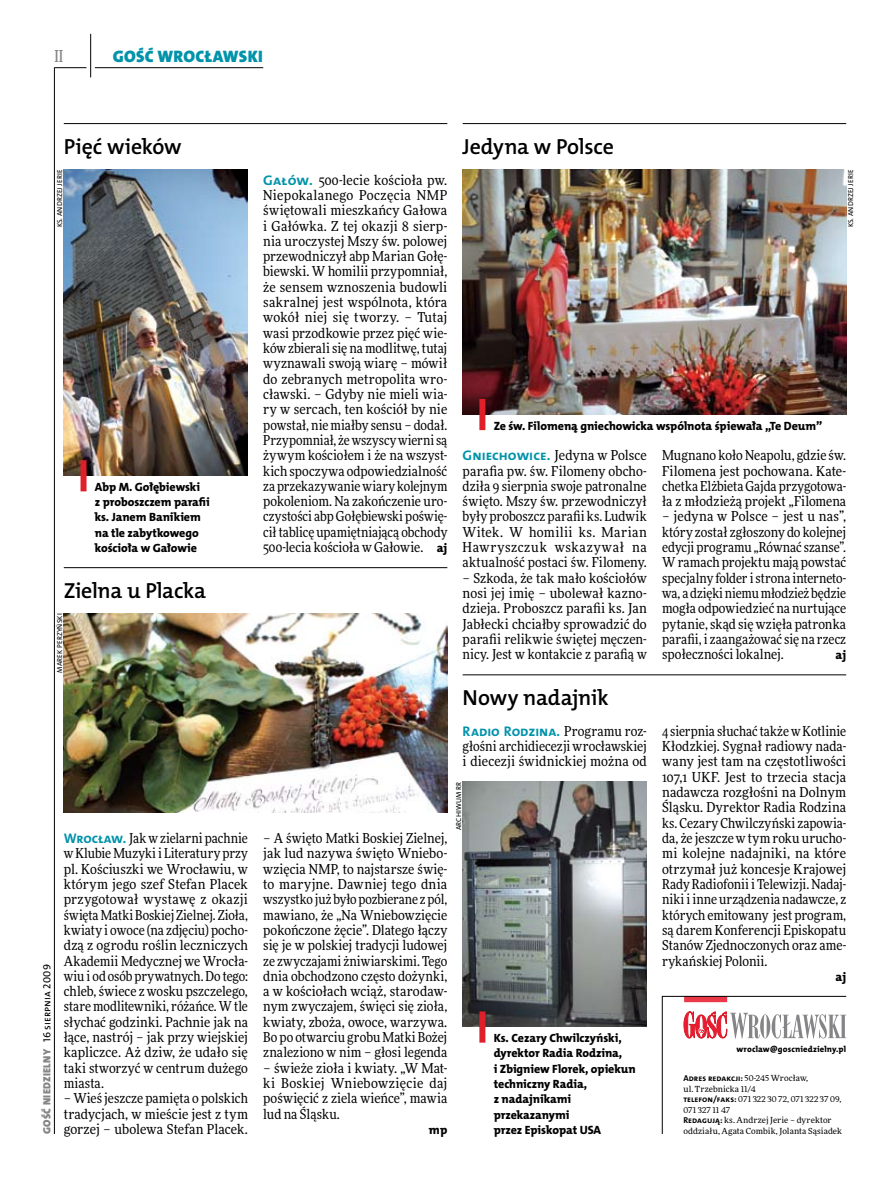
<style>
.page{position:relative;width:893px;height:1191px;background:#fff}
.page>*{position:absolute;margin:0;border:0;box-sizing:border-box;transform-origin:0 0}
.t1{font:21.9px "The Mix HP6 Se Bld";letter-spacing:-.015em;color:#000}
.t2{font:16.65px "The Mix HP9 Blk";letter-spacing:.02em;color:#0093aa}
.t3{font:500 16.5px "Freeday Narrow";color:#858486;scale:.9 1}
.t4{font:13.95px "The Mix HP7 Bld";color:#0093aa}
.t5{font:13.65px/15.3px "Freeday Narrow News";letter-spacing:.005em;color:#000;text-align:justify}
.t6{font:12.3px "The Mix HP8 Ex Bld";color:#000}
.t7{font:12px/15.3px "The Mix HP8 Ex Bld";letter-spacing:-.005em;color:#000}
.t8{font:10.5px "The Mix HP9 Blk";letter-spacing:.025em;color:#858486}
.t9{font:8.55px "The Mix HP7 Bld";letter-spacing:.005em;color:#000}
.t10{font:8.55px "The Mix HP8 Ex Bld";letter-spacing:.03em;color:#000}
.t11{font:8.4px/10.5px "Freeday News";letter-spacing:.01em;color:#000}
.t12{font:7.2px "The Mix HP5 Plain";letter-spacing:.015em;color:#000}
.s1{font-family:"The Mix HP5 Plain";color:#000}
.s2{font-family:"The Mix HP7 Bld";font-size:13.95px;color:#0093aa}
.s3{font-family:"The Mix HP8 Ex Bld";font-size:12.3px}
.s4{font-family:"Freeday Narrow News";font-size:13.65px;color:#000}
.s5{font-family:"Freeday News";font-size:8.4px}
.s6{font-family:"The Mix HP7 Bld";font-size:8.55px}
</style>
<div class="page">
<hr style="left:54px;top:67px;width:1px;height:1067px;background:#000">
<hr style="left:90px;top:34px;width:1px;height:43px;background:#000">
<hr style="left:54px;top:67px;width:32px;height:1px;background:#000">
<hr style="left:95px;top:67px;width:168px;height:1px;background:#000">
<svg style="left:662px;top:996px;width:185px;height:138px"></svg>
<img style="left:64px;top:613px;width:383px;height:199px">
<hr style="left:64px;top:123px;width:383px;height:1px;background:#000">
<img style="left:64px;top:169px;width:184px;height:306px">
<div style="left:81px;top:460px;width:6px;height:31px;background:#df1f2a"></div>
<hr style="left:64px;top:567px;width:383px;height:1px;background:#000">
<hr style="left:463px;top:123px;width:383px;height:1px;background:#000">
<hr style="left:463px;top:674px;width:383px;height:1px;background:#000">
<img style="left:463px;top:782px;width:184px;height:244px">
<div style="left:479px;top:1011px;width:6px;height:31px;background:#df1f2a"></div>
<img style="left:463px;top:169px;width:383px;height:245px">
<div style="left:479px;top:399px;width:6px;height:31px;background:#df1f2a"></div>
<p class="t3" style="left:54px;top:46px;width:11px">II</p>
<p class="t2" style="left:113px;top:46px;width:152px">GOŚĆ WROCŁAWSKI</p>
<h1 class="t1" style="left:64px;top:132px;width:119px">Pięć wieków</h1>
<p class="t12" style="left:55px;top:227px;width:59px;rotate:-90deg">ks. Andrzej Jerie</p>
<p class="t7" style="left:95px;top:479px;width:116px">Abp M. Gołębiewski<br>z proboszczem parafii ks. Janem Banikiem na tle zabytkowego kościoła w Gałowie</p>
<h1 class="t1" style="left:64px;top:576px;width:144px">Zielna u Placka</h1>
<p class="t12" style="left:55px;top:673px;width:61px;rotate:-90deg">Marek Perzyński</p>
<p class="t8" style="left:40px;top:1134px;width:171px;rotate:-90deg">GOŚĆ NIEDZIELNY <span class="s1">16 sierpnia 2009</span></p>
<p class="t5" style="left:64px;top:830px;width:186px"><span class="s2">Wrocław.</span> Jak w zielarni pachnie w Klubie Muzyki i Literatury przy pl. Kościuszki we Wrocławiu, w którym jego szef Stefan Placek przygotował wystawę z okazji święta Matki Boskiej Zielnej. Zioła, kwiaty i owoce (na zdjęciu) pocho&shy;dzą z ogrodu roślin leczniczych Akademii Medycznej we Wrocła&shy;wiu i od osób prywatnych. Do tego: chleb, świece z wosku pszczelego, stare modlitewniki, różańce. W tle słychać godzinki. Pachnie jak na łące, nastrój – jak przy wiejskiej kapliczce. Aż dziw, że udało się taki stworzyć w centrum dużego miasta.</p>
<p class="t5" style="left:64px;top:1090px;width:186px">– Wieś jeszcze pamięta o polskich tradycjach, w mieście jest z tym gorzej – ubolewa Stefan Placek.</p>
<p class="t5" style="left:263px;top:172px;width:186px"><span class="s2">Gałów.</span> 500-lecie kościoła pw.<br>Niepokalanego Poczęcia NMP świętowali mieszkańcy Gałowa i Gałówka. Z tej okazji 8 sierp&shy;nia uroczystej Mszy św. polowej przewodniczył abp Marian Gołę&shy;biewski. W homilii przypomniał, że sensem wznoszenia budowli sakralnej jest wspólnota, która wokół niej się tworzy. – Tutaj wasi przodkowie przez pięć wie&shy;ków zbierali się na modlitwę, tutaj wyznawali swoją wiarę – mówił do zebranych metropolita wro&shy;cławski. – Gdyby nie mieli wia&shy;ry w sercach, ten kościół by nie powstał, nie miałby sensu – dodał.<br>Przypomniał, że wszyscy wierni są żywym kościołem i że na wszyst&shy;kich spoczywa odpowiedzialność za przekazywanie wiary kolejnym pokoleniom. Na zakończenie uro&shy;czystości abp Gołębiewski poświę&shy;cił tablicę upamiętniającą obchody 500-lecia kościoła w Gałowie. <span class="s3">aj</span></p>
<h1 class="t1" style="left:463px;top:132px;width:153px">Jedyna w Polsce</h1>
<p class="t12" style="left:846px;top:227px;width:59px;rotate:-90deg">ks. Andrzej Jerie</p>
<p class="t7" style="left:494px;top:418px;width:330px">Ze św. Filomeną gniechowicka wspólnota śpiewała „Te Deum”</p>
<p class="t5" style="left:463px;top:447px;width:186px"><span class="s2">Gniechowice.</span> Jedyna w Polsce parafia pw. św. Filomeny obcho&shy;dziła 9 sierpnia swoje patronalne święto. Mszy św. przewodniczył były proboszcz parafii ks. Ludwik Witek. W homilii ks. Marian Hawryszczuk wskazywał na aktualność postaci św. Filomeny.</p>
<p class="t5" style="left:463px;top:570px;width:186px">– Szkoda, że tak mało kościołów nosi jej imię – ubolewał kazno&shy;dzieja. Proboszcz parafii ks. Jan Jabłecki chciałby sprowadzić do parafii relikwie świętej męczen&shy;nicy. Jest w kontakcie z parafią w</p>
<p class="t5" style="left:662px;top:447px;width:186px">Mugnano koło Neapolu, gdzie św.<br>Filomena jest pochowana. Kate&shy;chetka Elżbieta Gajda przygotowa&shy;ła z młodzieżą projekt „Filomena</p>
<p class="t5" style="left:662px;top:509px;width:186px">– jedyna w Polsce – jest u nas”, który został zgłoszony do kolejnej edycji programu „Równać szanse”.<br>W ramach projektu mają powstać specjalny folder i strona interneto&shy;wa, a dzięki niemu młodzież będzie mogła odpowiedzieć na nurtujące pytanie, skąd się wzięła patronka parafii, i zaangażować się na rzecz społeczności lokalnej.</p>
<p class="t6" style="left:836px;top:647px;width:12px">aj</p>
<p class="t5" style="left:263px;top:830px;width:186px">– A święto Matki Boskiej Zielnej, jak lud nazywa święto Wniebo&shy;wzięcia NMP, to najstarsze świę&shy;to maryjne. Dawniej tego dnia wszystko już było pozbierane z pól, mawiano, że „Na Wniebowzięcie pokończone żęcie”. Dlatego łączy się je w polskiej tradycji ludowej ze zwyczajami żniwiarskimi. Tego dnia obchodzono często dożynki, a w kościołach wciąż, starodaw&shy;nym zwyczajem, święci się zioła, kwiaty, zboża, owoce, warzywa.<br>Bo po otwarciu grobu Matki Bożej znaleziono w nim – głosi legenda</p>
<p class="t5" style="left:263px;top:1060px;width:186px">– świeże zioła i kwiaty. „W Mat&shy;ki Boskiej Wniebowzięcie daj poświęcić z ziela wieńce”, mawia lud na Śląsku.</p>
<p class="t6" style="left:429px;top:1122px;width:20px">mp</p>
<h1 class="t1" style="left:463px;top:684px;width:148px">Nowy nadajnik</h1>
<p class="t4" style="left:463px;top:722px;width:186px">Radio Rodzina. <span class="s4">Programu roz-</span></p>
<p class="t5" style="left:463px;top:738px;width:186px">głośni archidiecezji wrocławskiej i diecezji świdnickiej można od</p>
<p class="t12" style="left:454px;top:830px;width:49px;rotate:-90deg">Arch iwum RR</p>
<p class="t7" style="left:494px;top:1030px;width:143px">Ks. Cezary Chwilczyński, dyrektor Radia Rodzina,<br>i Zbigniew Florek, opiekun techniczny Radia,<br>z nadajnikami przekazanymi<br>przez Episkopat USA</p>
<p class="t5" style="left:662px;top:723px;width:186px">4 sierpnia słuchać także w Kotlinie Kłodzkiej. Sygnał radiowy nada&shy;wany jest tam na częstotliwości 107,1 UKF. Jest to trzecia stacja nadawcza rozgłośni na Dolnym Śląsku. Dyrektor Radia Rodzina ks. Cezary Chwilczyński zapowia&shy;da, że jeszcze w tym roku urucho&shy;mi kolejne nadajniki, na które otrzymał już koncesje Krajowej Rady Radiofonii i Telewizji. Nadaj&shy;niki i inne urządzenia nadawcze, z których emitowany jest program, są darem Konferencji Episkopatu Stanów Zjednoczonych oraz ame&shy;rykańskiej Polonii.</p>
<p class="t6" style="left:836px;top:968px;width:12px">aj</p>
<p class="t10" style="left:736px;top:1043px;width:111px">wroclaw@goscniedzielny.pl</p>
<p class="t9" style="left:683px;top:1073px;width:126px">Adres redakcji: <span class="s5">50-245 Wrocław,</span></p>
<p class="t11" style="left:683px;top:1083px;width:160px">ul. Trzebnicka 11/4<br><span class="s6">telefon/faks:</span> 071 322 30 72, 071 322 37 09,<br>071 327 11 47<br><span class="s6">Redagują:</span> ks. Andrzej Jerie – dyrektor oddziału, Agata Combik, Jolanta Sąsiadek</p>
</div>
